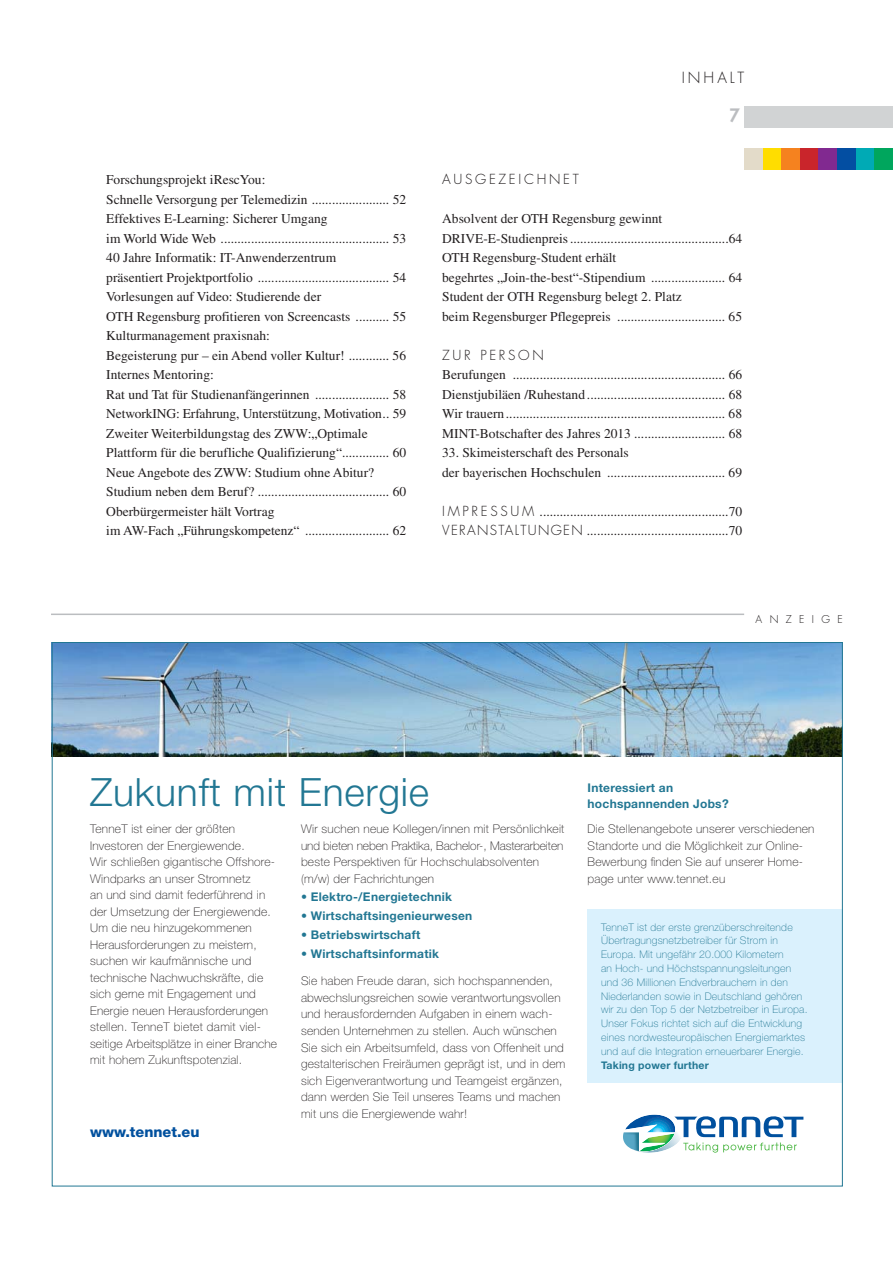
<style>
.page{position:relative;width:893px;height:1263px;background:#fff}
.page>*{position:absolute;margin:0;border:0;box-sizing:border-box;transform-origin:0 0}
.t1{font:300 39px "Helvetica Neue LT";letter-spacing:.02em;color:#227793}
.t2{font:800 18px "Futura";color:#bbbdc0}
.t3{font:300 15px "Futura";letter-spacing:.2em;color:#231f20}
.t4{font:800 14.4px "Helvetica Neue LT";color:#00509e}
.t5{font:13.5px/19.5px "Times";color:#231f20}
.t6{font:300 13.5px "Futura";letter-spacing:.2em;color:#231f20}
.t7{font:100 12px/16.5px "Helvetica Neue LT";letter-spacing:.02em;color:#231f20}
.t8{font:700 12px/16.5px "Helvetica Neue LT";letter-spacing:.02em;color:#227793}
.t9{font:100 10.5px/13.8px "Helvetica Neue LT";letter-spacing:.02em;color:#227793}
.t10{font:700 10.5px "Helvetica Neue LT";letter-spacing:.02em;color:#227793}
.t11{font:300 10.5px "Futura";letter-spacing:.7em;color:#231f20}
.s1{font-family:"Futura";font-weight:300}
</style>
<div class="page">
<div style="left:744px;top:106px;width:149px;height:22px;background:#d1d3d4"></div>
<div style="left:744px;top:149px;width:19px;height:21px;background:#e3dbc9"></div>
<div style="left:763px;top:149px;width:18px;height:21px;background:#fd0"></div>
<div style="left:781px;top:149px;width:19px;height:21px;background:#f5821f"></div>
<div style="left:800px;top:149px;width:19px;height:21px;background:#c9252b"></div>
<div style="left:819px;top:149px;width:18px;height:21px;background:#812990"></div>
<div style="left:837px;top:149px;width:19px;height:21px;background:#034ea2"></div>
<div style="left:856px;top:149px;width:18px;height:21px;background:#00aab5"></div>
<div style="left:874px;top:149px;width:19px;height:21px;background:#00a65d"></div>
<img style="left:54px;top:644px;width:787px;height:113px">
<div style="left:588px;top:909px;width:255px;height:174px;background:#daf1fd"></div>
<svg style="left:623px;top:1114px;width:180px;height:39px"></svg>
<hr style="left:51px;top:613px;width:693px;height:2px;background:#bbbdc0">
<p class="t3" style="left:682px;top:70px;width:64px">INHALT</p>
<h2 class="t2" style="left:729px;top:107px;width:12px">7</h2>
<p class="t5" style="left:106px;top:171px;width:301px">Forschungsprojekt iRescYou:<br>Schnelle Versorgung per Telemedizin ....................... 52<br>Effektives E-Learning: Sicherer Umgang<br>im World Wide Web .................................................. 53<br>40 Jahre Informatik: IT-Anwenderzentrum<br>präsentiert Projektportfolio ....................................... 54<br>Vorlesungen auf Video: Studierende der<br>OTH Regensburg profitieren von Screencasts .......... 55<br>Kulturmanagement praxisnah:<br>Begeisterung pur – ein Abend voller Kultur! ............ 56<br>Internes Mentoring:<br>Rat und Tat für Studienanfängerinnen ...................... 58<br>NetworkING: Erfahrung, Unterstützung, Motivation.. 59<br>Zweiter Weiterbildungstag des ZWW:„Optimale Plattform für die berufliche Qualifizierung“.............. 60<br>Neue Angebote des ZWW: Studium ohne Abitur?<br>Studium neben dem Beruf? ....................................... 60<br>Oberbürgermeister hält Vortrag<br>im AW-Fach „Führungskompetenz“ ......................... 62</p>
<p class="t6" style="left:442px;top:173px;width:138px">AUSGEZEICHNET</p>
<p class="t5" style="left:442px;top:210px;width:301px">Absolvent der OTH Regensburg gewinnt DRIVE-E-Studienpreis ...............................................64<br>OTH Regensburg-Student erhält<br>begehrtes „Join-the-best“-Stipendium ...................... 64<br>Student der OTH Regensburg belegt 2. Platz<br>beim Regensburger Pflegepreis ................................ 65</p>
<p class="t6" style="left:442px;top:348px;width:103px">ZUR PERSON</p>
<p class="t5" style="left:442px;top:366px;width:301px;text-align:justify">Berufungen ............................................................... 66<br>Dienstjubiläen /Ruhestand ......................................... 68<br>Wir trauern................................................................. 68<br>MINT-Botschafter des Jahres 2013 ........................... 68</p>
<p class="t5" style="left:442px;top:444px;width:301px">33. Skimeisterschaft des Personals<br>der bayerischen Hochschulen ................................... 69</p>
<p class="t5" style="left:442px;top:502px;width:301px"><span class="s1">I M P R E S S U M</span> ........................................................70<br><span class="s1">VERANSTALTUNGEN</span> ..........................................70</p>
<p class="t11" style="left:756px;top:614px;width:89px">ANZEIGE</p>
<h1 class="t1" style="left:90px;top:769px;width:341px">Zukunft mit Energie</h1>
<p class="t7" style="left:90px;top:822px;width:189px">TenneT ist einer der größten<br>Investoren der Energiewende.<br>Wir schließen gigantische Offshore-<br>Windparks an unser Stromnetz<br>an und sind damit federführend in der Umsetzung der Energiewende.<br>Um die neu hinzugekommenen<br>Herausforderungen zu meistern, suchen wir kaufmännische und technische Nachwuchskräfte, die sich gerne mit Engagement und<br>Energie neuen Herausforderungen stellen. TenneT bietet damit viel&shy;seitige Arbeitsplätze in einer Branche mit hohem Zukunftspotenzial.</p>
<p class="t7" style="left:301px;top:822px;width:265px">Wir suchen neue Kollegen/innen mit Persönlichkeit und bieten neben Praktika, Bachelor-, Masterarbeiten beste Perspektiven für Hochschulabsolventen (m/w) der Fachrichtungen</p>
<p class="t8" style="left:301px;top:890px;width:153px">• Elektro-/Energietechnik</p>
<p class="t8" style="left:301px;top:909px;width:173px">• Wirtschaftsingenieurwesen</p>
<p class="t8" style="left:301px;top:928px;width:121px">• Betriebswirtschaft</p>
<p class="t8" style="left:301px;top:947px;width:140px">• Wirtschaftsinformatik</p>
<p class="t7" style="left:301px;top:974px;width:266px">Sie haben Freude daran, sich hochspannenden, abwechslungsreichen sowie verantwortungsvollen und herausfordernden Aufgaben in einem wach&shy;senden Unternehmen zu stellen. Auch wünschen Sie sich ein Arbeitsumfeld, dass von Offenheit und gestalterischen Freiräumen geprägt ist, und in dem sich Eigenverantwortung und Teamgeist ergänzen, dann werden Sie Teil unseres Teams und machen mit uns die Energiewende wahr!</p>
<p class="t4" style="left:90px;top:1123px;width:111px">www.tennet.eu</p>
<p class="t8" style="left:588px;top:781px;width:143px">Interessiert an hochspannenden Jobs?</p>
<p class="t7" style="left:588px;top:822px;width:228px">Die Stellenangebote unserer verschiedenen Standorte und die Möglichkeit zur Online-Bewerbung finden Sie auf unserer Home&shy;page unter www.tennet.eu</p>
<p class="t9" style="left:601px;top:921px;width:208px">TenneT ist der erste grenzüberschreitende Übertragungsnetzbetreiber für Strom in Europa. Mit ungefähr 20.000 Kilometern<br>an Hoch- und Höchstspannungsleitungen und 36 Millionen Endverbrauchern in den Niederlanden sowie in Deutschland gehören wir zu den Top 5 der Netzbetreiber in Europa.<br>Unser Fokus richtet sich auf die Entwicklung eines nordwesteuropäischen Energiemarktes und auf die Integration erneuerbarer Energie.</p>
<p class="t10" style="left:601px;top:1061px;width:109px">Taking power further</p>
</div>
